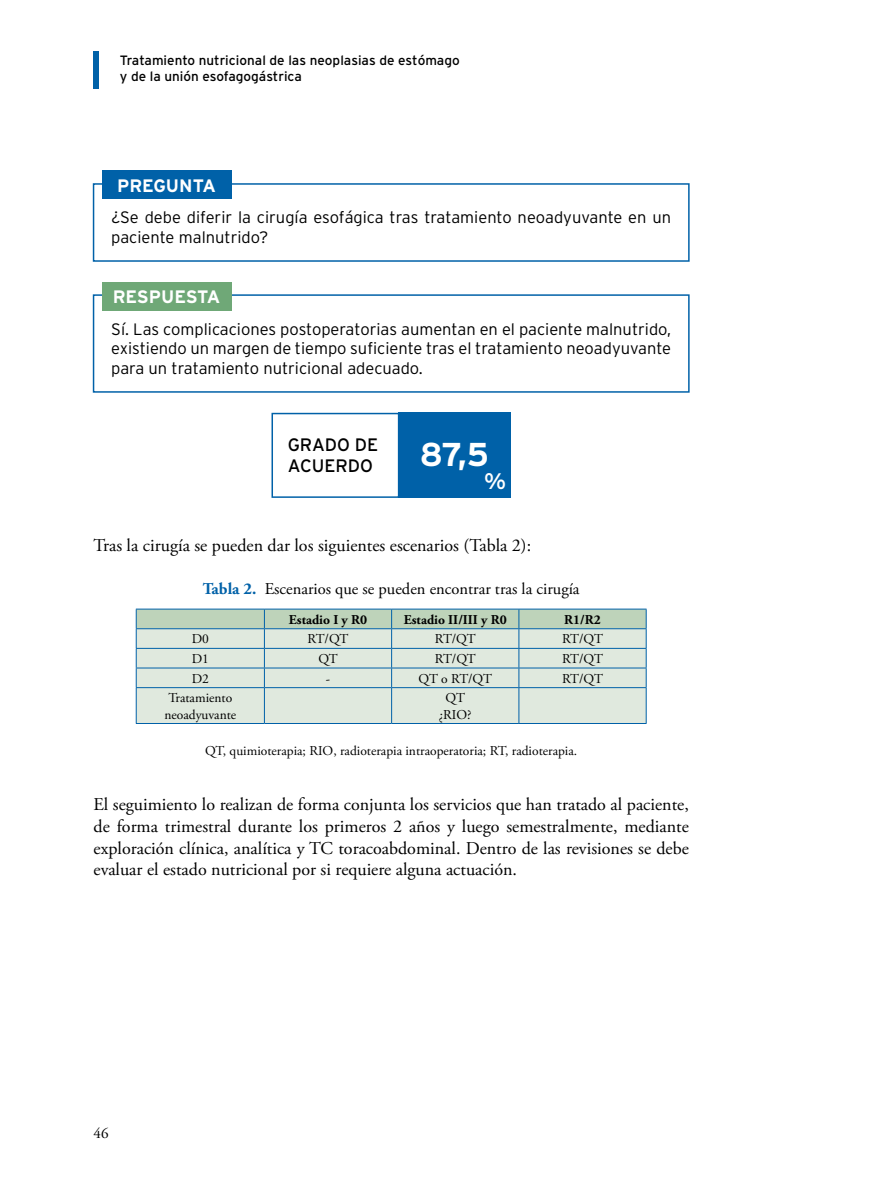
<style>
.page{position:relative;width:893px;height:1191px;background:#fff}
.page>*{position:absolute;margin:0;border:0;box-sizing:border-box;transform-origin:0 0}
.t1{font:700 33px "Interstate";color:#fff}
.t2{font:22.5px "Interstate";color:#fff}
.t3{font:18px/21.6px "Adobe Garamond Pro";color:#000;text-align:justify}
.t4{font:700 18px "Interstate";color:#fff}
.t5{font:18px/21.6px "Interstate";color:#000}
.t6{font:300 16.5px/19.8px "Interstate";color:#000}
.t7{font:16.5px "Adobe Garamond Pro";color:#000}
.t8{font:15px "Adobe Garamond Pro";color:#000}
.t9{font:13.5px/16.2px "Adobe Garamond Pro";color:#000}
.t10{font:13.5px/16.2px "Interstate";color:#000}
.t11{font:700 13.5px "Adobe Garamond Pro";color:#000}
.s1{font-weight:700;color:#0061a8}
</style>
<div class="page">
<div style="left:94px;top:51px;width:5px;height:38px;background:#0061a8"></div>
<div style="left:93px;top:183px;width:597px;height:79px;border:2px solid #0061a8"></div>
<div style="left:102px;top:170px;width:129px;height:29px;background:#0061a8"></div>
<div style="left:93px;top:294px;width:597px;height:99px;border:2px solid #0061a8"></div>
<div style="left:102px;top:282px;width:129px;height:29px;background:#6fa877"></div>
<div style="left:398px;top:413px;width:113px;height:85px;background:#0061a8"></div>
<div style="left:271px;top:413px;width:128px;height:85px;border:2px solid #0061a8"></div>
<div style="left:137px;top:688px;width:509px;height:35px;background:#e0e9de"></div>
<svg style="left:136px;top:609px;width:511px;height:78px;background:#cbdcd2"></svg>
<hr style="left:136px;top:687px;width:128px;height:1px;background:#0061a8">
<hr style="left:136px;top:688px;width:1px;height:35px;background:#0061a8">
<hr style="left:264px;top:687px;width:128px;height:1px;background:#0061a8">
<hr style="left:264px;top:688px;width:1px;height:35px;background:#0061a8">
<hr style="left:392px;top:687px;width:127px;height:1px;background:#0061a8">
<hr style="left:391px;top:688px;width:1px;height:35px;background:#0061a8">
<hr style="left:519px;top:687px;width:128px;height:1px;background:#0061a8">
<hr style="left:518px;top:688px;width:1px;height:35px;background:#0061a8">
<hr style="left:646px;top:688px;width:1px;height:35px;background:#0061a8">
<hr style="left:136px;top:723px;width:128px;height:1px;background:#0061a8">
<hr style="left:264px;top:723px;width:128px;height:1px;background:#0061a8">
<hr style="left:392px;top:723px;width:127px;height:1px;background:#0061a8">
<hr style="left:519px;top:723px;width:128px;height:1px;background:#0061a8">
<p class="t10" style="left:120px;top:52px;width:341px">Tratamiento nutricional de las neoplasias de estómago y de la unión esofagogástrica</p>
<p class="t4" style="left:117px;top:175px;width:75px">PREGUNTA</p>
<p class="t6" style="left:111px;top:208px;width:561px">¿Se debe diferir la cirugía esofágica tras tratamiento neoadyuvante en un paciente malnutrido?</p>
<p class="t4" style="left:113px;top:287px;width:13px">RES</p>
<p class="t4" style="left:149px;top:287px;width:38px">PUESTA</p>
<p class="t6" style="left:111px;top:319px;width:561px;text-align:justify">Sí. Las complicaciones postoperatorias aumentan en el paciente malnutrido, existiendo un margen de tiempo suficiente tras el tratamiento neoadyuvante para un tratamiento nutricional adecuado.</p>
<p class="t5" style="left:288px;top:433px;width:92px">GRADO DE<br>ACUERDO</p>
<h1 class="t1" style="left:420px;top:436px;width:71px">87,5</h1>
<p class="t2" style="left:484px;top:469px;width:24px">%</p>
<p class="t3" style="left:94px;top:535px;width:439px">Tras la cirugía se pueden dar los siguientes escenarios (Tabla 2):</p>
<p class="t7" style="left:203px;top:579px;width:378px"><span class="s1">Tabla 2.</span> Escenarios que se pueden encontrar tras la cirugía</p>
<p class="t11" style="left:289px;top:611px;width:80px">Estadio I y R0</p>
<p class="t11" style="left:404px;top:611px;width:104px">Estadio II/III y R0</p>
<p class="t11" style="left:564px;top:611px;width:38px">R1/R2</p>
<p class="t9" style="left:192px;top:631px;width:19px">D0</p>
<p class="t9" style="left:308px;top:631px;width:42px">RT/QT</p>
<p class="t9" style="left:435px;top:631px;width:42px">RT/QT</p>
<p class="t9" style="left:562px;top:631px;width:42px">RT/QT</p>
<p class="t9" style="left:192px;top:651px;width:19px">D1</p>
<p class="t9" style="left:318px;top:651px;width:21px">QT</p>
<p class="t9" style="left:435px;top:651px;width:42px">RT/QT</p>
<p class="t9" style="left:562px;top:651px;width:42px">RT/QT</p>
<p class="t9" style="left:192px;top:671px;width:19px">D2</p>
<p class="t9" style="left:326px;top:671px;width:6px">-</p>
<p class="t9" style="left:419px;top:671px;width:75px">QT o RT/QT</p>
<p class="t9" style="left:562px;top:671px;width:42px">RT/QT</p>
<p class="t9" style="left:164px;top:690px;width:73px">Tratamiento neoadyuvante</p>
<p class="t9" style="left:439px;top:690px;width:34px;text-align:center">QT ¿RIO?</p>
<p class="t9" style="left:205px;top:743px;width:374px">QT, quimioterapia; RIO, radioterapia intraoperatoria; RT, radioterapia.</p>
<p class="t3" style="left:94px;top:794px;width:597px">El seguimiento lo realizan de forma conjunta los servicios que han tratado al paciente, de forma trimestral durante los primeros 2 años y luego semestralmente, mediante exploración clínica, analítica y TC toracoabdominal. Dentro de las revisiones se debe evaluar el estado nutricional por si requiere alguna actuación.</p>
<p class="t8" style="left:94px;top:1124px;width:16px">46</p>
</div>
